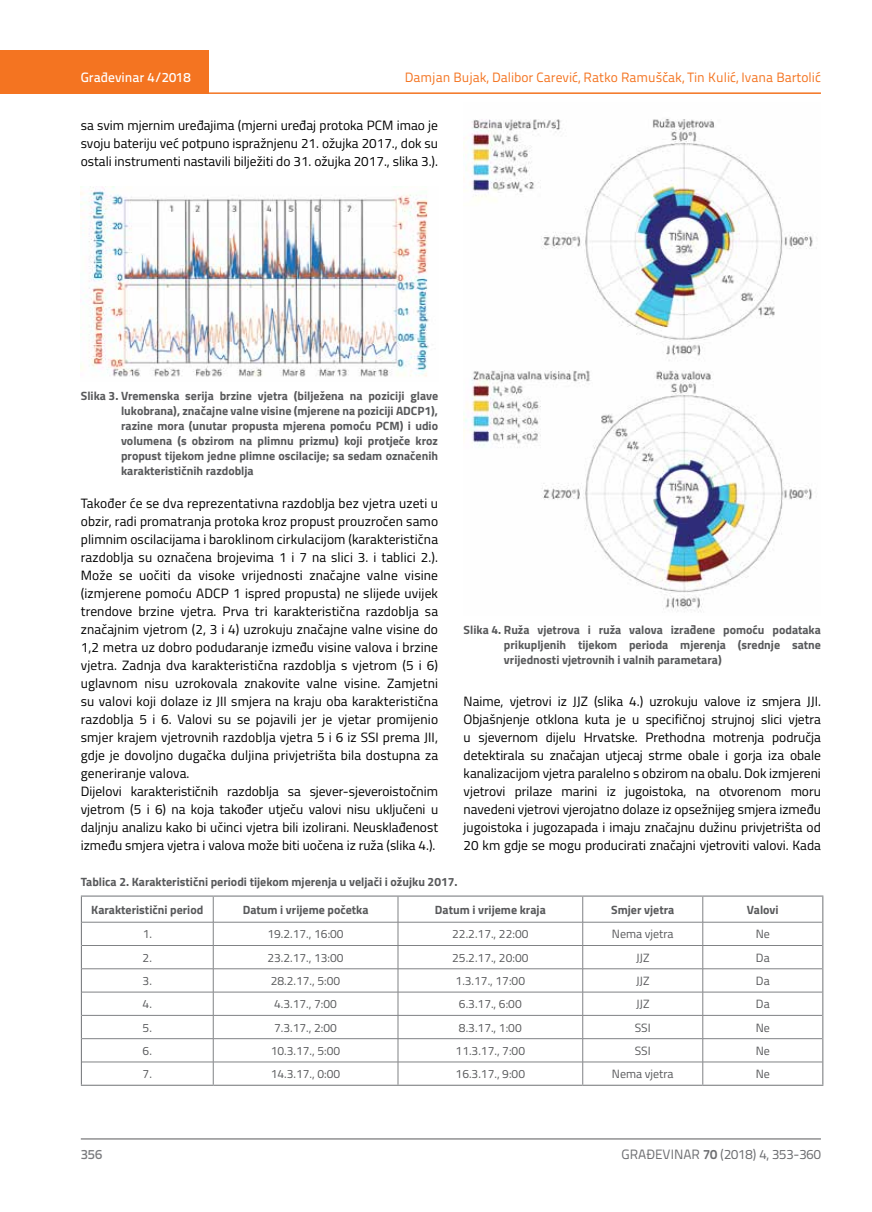
<style>
.page{position:relative;width:872px;height:1212px;background:#fff}
.page>*{position:absolute;margin:0;border:0;box-sizing:border-box;transform-origin:0 0}
.t1{font:13.5px/18px "Titillium";letter-spacing:.01em;color:#000;text-align:justify}
.t2{font:13.5px "Titillium Text 22 L";color:#f47421}
.t3{font:13.5px "Titillium Text 22 L";color:#6d6e71}
.t4{font:500 13.5px "Titillium Text 22 L";color:#fff}
.t5{font:500 13.5px "Titillium Text 22 L";color:#797a7d}
.t6{font:700 12px/15px "Titillium";color:#58595b;text-align:justify}
.t7{font:12px "Titillium";color:#58595b}
.s1{font-weight:700}
</style>
<div class="page">
<div style="left:0;top:50px;width:208px;height:44px;background:#f47421"></div>
<hr style="left:0;top:92px;width:821px;height:2px;background:#f47421">
<hr style="left:81px;top:1139px;width:740px;height:1px;background:#58595b">
<img style="left:81px;top:187px;width:348px;height:190px">
<hr style="left:82px;top:922px;width:131px;height:1px;background:#808285">
<hr style="left:213px;top:922px;width:185px;height:1px;background:#808285">
<hr style="left:398px;top:922px;width:185px;height:1px;background:#808285">
<hr style="left:583px;top:922px;width:120px;height:1px;background:#808285">
<hr style="left:703px;top:922px;width:119px;height:1px;background:#808285">
<hr style="left:82px;top:945px;width:131px;height:1px;background:#808285">
<hr style="left:213px;top:945px;width:185px;height:1px;background:#808285">
<hr style="left:398px;top:945px;width:185px;height:1px;background:#808285">
<hr style="left:583px;top:945px;width:120px;height:1px;background:#808285">
<hr style="left:703px;top:945px;width:119px;height:1px;background:#808285">
<hr style="left:82px;top:968px;width:131px;height:1px;background:#808285">
<hr style="left:213px;top:968px;width:185px;height:1px;background:#808285">
<hr style="left:398px;top:968px;width:185px;height:1px;background:#808285">
<hr style="left:583px;top:968px;width:120px;height:1px;background:#808285">
<hr style="left:703px;top:968px;width:119px;height:1px;background:#808285">
<hr style="left:82px;top:992px;width:131px;height:1px;background:#808285">
<hr style="left:213px;top:992px;width:185px;height:1px;background:#808285">
<hr style="left:398px;top:992px;width:185px;height:1px;background:#808285">
<hr style="left:583px;top:992px;width:120px;height:1px;background:#808285">
<hr style="left:703px;top:992px;width:119px;height:1px;background:#808285">
<hr style="left:82px;top:1015px;width:131px;height:1px;background:#808285">
<hr style="left:213px;top:1015px;width:185px;height:1px;background:#808285">
<hr style="left:398px;top:1015px;width:185px;height:1px;background:#808285">
<hr style="left:583px;top:1015px;width:120px;height:1px;background:#808285">
<hr style="left:703px;top:1015px;width:119px;height:1px;background:#808285">
<hr style="left:82px;top:1038px;width:131px;height:1px;background:#808285">
<hr style="left:213px;top:1038px;width:185px;height:1px;background:#808285">
<hr style="left:398px;top:1038px;width:185px;height:1px;background:#808285">
<hr style="left:583px;top:1038px;width:120px;height:1px;background:#808285">
<hr style="left:703px;top:1038px;width:119px;height:1px;background:#808285">
<hr style="left:82px;top:1062px;width:131px;height:1px;background:#808285">
<hr style="left:213px;top:1062px;width:185px;height:1px;background:#808285">
<svg style="left:213px;top:897px;width:1px;height:188px"></svg>
<hr style="left:398px;top:1062px;width:185px;height:1px;background:#808285">
<svg style="left:398px;top:897px;width:1px;height:188px"></svg>
<hr style="left:583px;top:1062px;width:120px;height:1px;background:#808285">
<svg style="left:582px;top:897px;width:1px;height:188px"></svg>
<hr style="left:703px;top:1062px;width:119px;height:1px;background:#808285">
<svg style="left:702px;top:897px;width:1px;height:188px"></svg>
<hr style="left:81px;top:895px;width:132px;height:2px;background:#808285">
<hr style="left:213px;top:895px;width:185px;height:2px;background:#808285">
<hr style="left:398px;top:895px;width:185px;height:2px;background:#808285">
<hr style="left:583px;top:895px;width:120px;height:2px;background:#808285">
<hr style="left:703px;top:895px;width:120px;height:2px;background:#808285">
<svg style="left:81px;top:897px;width:1px;height:188px"></svg>
<svg style="left:822px;top:897px;width:1px;height:188px"></svg>
<hr style="left:81px;top:1085px;width:132px;height:1px;background:#808285">
<hr style="left:213px;top:1085px;width:185px;height:1px;background:#808285">
<hr style="left:398px;top:1085px;width:185px;height:1px;background:#808285">
<hr style="left:583px;top:1085px;width:120px;height:1px;background:#808285">
<hr style="left:703px;top:1085px;width:120px;height:1px;background:#808285">
<img style="left:463px;top:119px;width:350px;height:492px">
<p class="t2" style="left:405px;top:68px;width:417px">Damjan Bujak, Dalibor Carević, Ratko Ramuščak, Tin Kulić, Ivana Bartolić</p>
<p class="t1" style="left:81px;top:115px;width:359px">sa svim mjernim uređajima (mjerni uređaj protoka PCM imao je svoju bateriju već potpuno ispražnjenu 21. ožujka 2017., dok su ostali instrumenti nastavili bilježiti do 31. ožujka 2017., slika 3.).</p>
<p class="t4" style="left:81px;top:67px;width:111px">Građevinar 4/2018</p>
<p class="t6" style="left:121px;top:387px;width:318px;text-indent:-40px">Slika 3. Vremenska serija brzine vjetra (bilježena na poziciji glave lukobrana), značajne valne visine (mjerene na poziciji ADCP1), razine mora (unutar propusta mjerena pomoću PCM) i udio volumena (s obzirom na plimnu prizmu) koji protječe kroz propust tijekom jedne plimne oscilacije; sa sedam označenih karakterističnih razdoblja</p>
<p class="t1" style="left:81px;top:493px;width:359px;text-align:left">Također će se dva reprezentativna razdoblja bez vjetra uzeti u obzir, radi promatranja protoka kroz propust prouzročen samo plimnim oscilacijama i baroklinom cirkulacijom (karakteristična razdoblja su označena brojevima 1 i 7 na slici 3. i tablici 2.).<br>Može se uočiti da visoke vrijednosti značajne valne visine (izmjerene pomoću ADCP 1 ispred propusta) ne slijede uvijek trendove brzine vjetra. Prva tri karakteristična razdoblja sa značajnim vjetrom (2, 3 i 4) uzrokuju značajne valne visine do 1,2 metra uz dobro podudaranje između visine valova i brzine vjetra. Zadnja dva karakteristična razdoblja s vjetrom (5 i 6) uglavnom nisu uzrokovala znakovite valne visine. Zamjetni su valovi koji dolaze iz JII smjera na kraju oba karakteristična razdoblja 5 i 6. Valovi su se pojavili jer je vjetar promijenio smjer krajem vjetrovnih razdoblja vjetra 5 i 6 iz SSI prema JII, gdje je dovoljno dugačka duljina privjetrišta bila dostupna za generiranje valova.<br>Dijelovi karakterističnih razdoblja sa sjever-sjeveroistočnim vjetrom (5 i 6) na koja također utječu valovi nisu uključeni u daljnju analizu kako bi učinci vjetra bili izolirani. Neusklađenost između smjera vjetra i valova može biti uočena iz ruža (slika 4.).</p>
<p class="t6" style="left:504px;top:622px;width:318px;text-indent:-40px">Slika 4. Ruža vjetrova i ruža valova izrađene pomoću podataka prikupljenih tijekom perioda mjerenja (srednje satne vrijednosti vjetrovnih i valnih parametara)</p>
<p class="t1" style="left:463px;top:692px;width:359px">Naime, vjetrovi iz JJZ (slika 4.) uzrokuju valove iz smjera JJI.<br>Objašnjenje otklona kuta je u specifičnoj strujnoj slici vjetra u sjevernom dijelu Hrvatske. Prethodna motrenja područja detektirala su značajan utjecaj strme obale i gorja iza obale kanalizacijom vjetra paralelno s obzirom na obalu. Dok izmjereni vjetrovi prilaze marini iz jugoistoka, na otvorenom moru navedeni vjetrovi vjerojatno dolaze iz opsežnijeg smjera između jugoistoka i jugozapada i imaju značajnu dužinu privjetrišta od 20 km gdje se mogu producirati značajni vjetroviti valovi. Kada</p>
<p class="t6" style="left:81px;top:874px;width:378px">Tablica 2. Karakteristični periodi tijekom mjerenja u veljači i ožujku 2017.</p>
<p class="t6" style="left:91px;top:901px;width:114px">Karakteristični period</p>
<p class="t6" style="left:243px;top:901px;width:127px">Datum i vrijeme početka</p>
<p class="t6" style="left:435px;top:901px;width:112px">Datum i vrijeme kraja</p>
<p class="t6" style="left:611px;top:901px;width:65px">Smjer vjetra</p>
<p class="t6" style="left:747px;top:901px;width:33px">Valovi</p>
<p class="t7" style="left:143px;top:925px;width:11px">1.</p>
<p class="t7" style="left:267px;top:925px;width:78px">19.2.17., 16:00</p>
<p class="t7" style="left:452px;top:925px;width:78px">22.2.17., 22:00</p>
<p class="t7" style="left:612px;top:925px;width:63px">Nema vjetra</p>
<p class="t7" style="left:755px;top:925px;width:16px">Ne</p>
<p class="t7" style="left:143px;top:949px;width:11px">2.</p>
<p class="t7" style="left:267px;top:949px;width:78px">23.2.17., 13:00</p>
<p class="t7" style="left:452px;top:949px;width:78px">25.2.17., 20:00</p>
<p class="t7" style="left:636px;top:949px;width:15px">JJZ</p>
<p class="t7" style="left:756px;top:949px;width:15px">Da</p>
<p class="t7" style="left:143px;top:972px;width:11px">3.</p>
<p class="t7" style="left:271px;top:972px;width:71px">28.2.17., 5:00</p>
<p class="t7" style="left:455px;top:972px;width:71px">1.3.17., 17:00</p>
<p class="t7" style="left:636px;top:972px;width:15px">JJZ</p>
<p class="t7" style="left:756px;top:972px;width:15px">Da</p>
<p class="t7" style="left:143px;top:995px;width:11px">4.</p>
<p class="t7" style="left:274px;top:995px;width:64px">4.3.17., 7:00</p>
<p class="t7" style="left:459px;top:995px;width:64px">6.3.17., 6:00</p>
<p class="t7" style="left:636px;top:995px;width:15px">JJZ</p>
<p class="t7" style="left:756px;top:995px;width:15px">Da</p>
<p class="t7" style="left:143px;top:1018px;width:11px">5.</p>
<p class="t7" style="left:274px;top:1018px;width:64px">7.3.17., 2:00</p>
<p class="t7" style="left:459px;top:1018px;width:64px">8.3.17., 1:00</p>
<p class="t7" style="left:635px;top:1018px;width:17px">SSI</p>
<p class="t7" style="left:755px;top:1018px;width:16px">Ne</p>
<p class="t7" style="left:143px;top:1042px;width:11px">6.</p>
<p class="t7" style="left:271px;top:1042px;width:71px">10.3.17., 5:00</p>
<p class="t7" style="left:455px;top:1042px;width:71px">11.3.17., 7:00</p>
<p class="t7" style="left:635px;top:1042px;width:17px">SSI</p>
<p class="t7" style="left:755px;top:1042px;width:16px">Ne</p>
<p class="t7" style="left:143px;top:1065px;width:11px">7.</p>
<p class="t7" style="left:271px;top:1065px;width:71px">14.3.17., 0:00</p>
<p class="t7" style="left:455px;top:1065px;width:71px">16.3.17., 9:00</p>
<p class="t7" style="left:612px;top:1065px;width:63px">Nema vjetra</p>
<p class="t7" style="left:755px;top:1065px;width:16px">Ne</p>
<p class="t5" style="left:81px;top:1144px;width:23px">356</p>
<p class="t3" style="left:621px;top:1144px;width:201px">GRAĐEVINAR <span class="s1">70</span> (2018) 4, 353-360</p>
</div>
